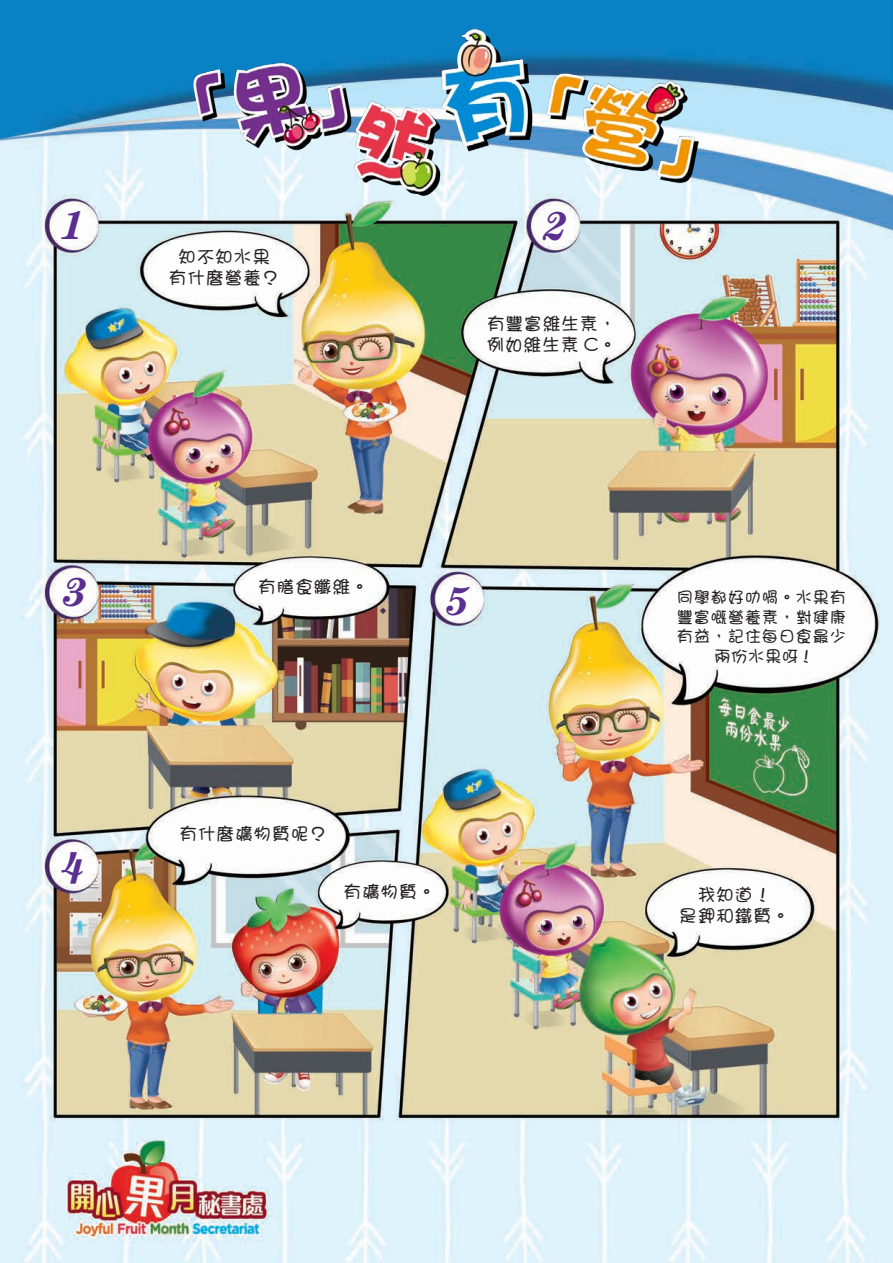
<style>
.page{position:relative;width:893px;height:1263px;background:#fff}
.page>*{position:absolute;margin:0;border:0;box-sizing:border-box;transform-origin:0 0}
.t1{font:italic 700 40.5px "Century Std";color:#5b2e91}
.t2{font:18px/21px "DF Girl HK W5";letter-spacing:.03em;color:#231f20;text-align:center}
.t3{font:16.5px/19.5px "DF Girl HK W5";letter-spacing:.03em;color:#231f20;text-align:center}
</style>
<div class="page">
<img style="left:0;top:0;width:893px;height:1263px">
<img style="left:187px;top:24px;width:519px;height:176px">
<h1 class="t1" style="left:62px;top:201px;width:25px">1</h1>
<h1 class="t1" style="left:544px;top:203px;width:25px">2</h1>
<p class="t2" style="left:169px;top:246px;width:112px">知不知水果有什麼營養？</p>
<p class="t2" style="left:487px;top:313px;width:132px;text-align:left">有豐富維生素，例如維生素 C。</p>
<h1 class="t1" style="left:64px;top:568px;width:25px">3</h1>
<h1 class="t1" style="left:446px;top:577px;width:25px">5</h1>
<p class="t2" style="left:258px;top:575px;width:112px">有膳食纖維。</p>
<p class="t2" style="left:179px;top:823px;width:149px">有什麼礦物質呢？</p>
<p class="t3" style="left:677px;top:587px;width:171px">同學都好叻喎。水果有豐富嘅營養素，對健康有益，記住每日食最少兩份水果呀 !</p>
<h1 class="t1" style="left:62px;top:842px;width:25px">4</h1>
<p class="t2" style="left:343px;top:881px;width:94px">有礦物質。</p>
<p class="t2" style="left:679px;top:884px;width:112px">我知道！<br>是鉀和鐵質。</p>
</div>
